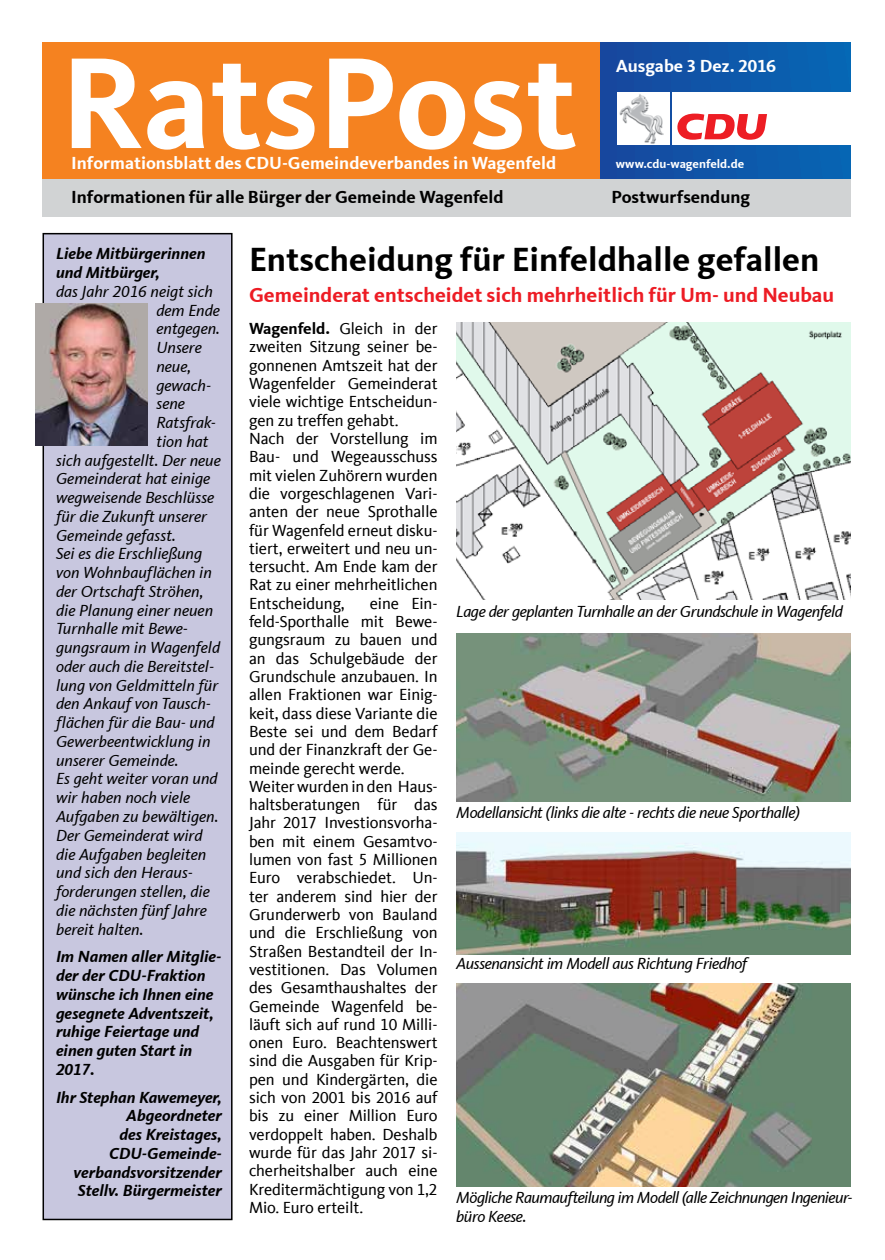
<style>
.page{position:relative;width:885px;height:1260px;background:#fff}
.page>*{position:absolute;margin:0;border:0;box-sizing:border-box;transform-origin:0 0}
.t1{font:700 134.25px "CDU Kievit Tab";color:#fff}
.t2{font:700 34.5px "CDU Kievit Tab";color:#000}
.t3{font:700 21px "CDU Kievit Tab";color:#ed1c24}
.t4{font:700 18px "CDU Kievit Tab";color:#fff}
.t5{font:700 18px "CDU Kievit Tab";color:#000}
.t6{font:16.5px/18.3px "CDU Kievit Tab";letter-spacing:-.005em;color:#000}
.t7{font:italic 16.5px "CDU Kievit Tab";color:#000}
.t8{font:italic 700 16.5px/18.8px "CDU Kievit Tab";color:#000}
.t9{font:italic 16.5px "CDU Kievit Tab";letter-spacing:-.03em;color:#000}
.t10{font:italic 16.5px/18.8px "CDU Kievit Tab";letter-spacing:-.035em;color:#000}
.t11{font:700 12.45px "CDU Kievit Tab";color:#fff}
.s1{font-weight:700}
</style>
<div class="page">
<div style="left:43px;top:179px;width:807px;height:38px;background:#d1d3d4"></div>
<div style="left:43px;top:43px;width:807px;height:136px;background:#f58220"></div>
<div style="left:601px;top:43px;width:249px;height:136px;background:linear-gradient(to right,#19489e,#0667b5)"></div>
<div style="left:617px;top:92px;width:52px;height:53px;background:#fff"></div>
<img style="left:620px;top:94px;width:44px;height:50px">
<div style="left:672px;top:92px;width:179px;height:53px;background:#fff"></div>
<svg style="left:677px;top:114px;width:90px;height:26px"></svg>
<div style="left:43px;top:234px;width:189px;height:985px;background:#c8c7df"></div>
<div style="left:43px;top:233px;width:189px;height:987px;border:2px solid #000"></div>
<img style="left:35px;top:304px;width:113px;height:141px">
<svg style="left:456px;top:634px;width:394px;height:167px"></svg>
<img style="left:456px;top:983px;width:394px;height:203px">
<img style="left:456px;top:832px;width:394px;height:122px">
<img style="left:456px;top:322px;width:394px;height:278px">
<h1 class="t1" style="left:61px;top:24px;width:518px">RatsPost</h1>
<p class="t4" style="left:616px;top:56px;width:162px">Ausgabe 3 Dez. 2016</p>
<p class="t4" style="left:71px;top:153px;width:486px">Informationsblatt des CDU-Gemeindeverbandes in Wagenfeld</p>
<p class="t5" style="left:71px;top:187px;width:434px">Informationen für alle Bürger der Gemeinde Wagenfeld</p>
<p class="t5" style="left:611px;top:187px;width:140px">Postwurfsendung</p>
<p class="t11" style="left:616px;top:157px;width:130px">www.cdu-wagenfeld.de</p>
<p class="t8" style="left:56px;top:244px;width:151px">Liebe Mitbürgerinnen und Mitbürger,</p>
<p class="t7" style="left:56px;top:282px;width:158px">das Jahr 2016 neigt sich</p>
<p class="t7" style="left:156px;top:300px;width:65px">dem Ende</p>
<p class="t7" style="left:156px;top:319px;width:65px">entgegen.</p>
<p class="t7" style="left:156px;top:338px;width:47px">Unsere</p>
<p class="t7" style="left:156px;top:357px;width:36px">neue,</p>
<p class="t7" style="left:156px;top:375px;width:56px">gewach-</p>
<p class="t7" style="left:156px;top:394px;width:30px">sene</p>
<p class="t7" style="left:156px;top:413px;width:61px">Ratsfrak-</p>
<p class="t7" style="left:156px;top:432px;width:54px">tion hat</p>
<p class="t7" style="left:56px;top:450px;width:166px">sich aufgestellt. Der neue</p>
<p class="t7" style="left:56px;top:469px;width:156px">Gemeinderat hat einige</p>
<p class="t7" style="left:56px;top:488px;width:160px">wegweisende Beschlüsse</p>
<p class="t7" style="left:56px;top:506px;width:153px">für die Zukunft unserer</p>
<p class="t7" style="left:56px;top:525px;width:121px">Gemeinde gefasst.</p>
<p class="t7" style="left:56px;top:544px;width:148px">Sei es die Erschließung</p>
<p class="t7" style="left:56px;top:563px;width:157px">von Wohnbauflächen in</p>
<p class="t7" style="left:56px;top:581px;width:149px">der Ortschaft Ströhen,</p>
<p class="t7" style="left:56px;top:600px;width:159px">die Planung einer neuen</p>
<p class="t7" style="left:56px;top:619px;width:133px">Turnhalle mit Bewe-</p>
<p class="t7" style="left:56px;top:638px;width:166px">gungsraum in Wagenfeld</p>
<p class="t7" style="left:56px;top:656px;width:160px">oder auch die Bereitstel-</p>
<p class="t7" style="left:56px;top:675px;width:164px">lung von Geldmitteln für</p>
<p class="t7" style="left:56px;top:694px;width:156px">den Ankauf von Tausch-</p>
<p class="t7" style="left:56px;top:713px;width:160px">flächen für die Bau- und</p>
<p class="t7" style="left:56px;top:731px;width:156px">Gewerbeentwicklung in</p>
<p class="t7" style="left:56px;top:750px;width:124px">unserer Gemeinde.</p>
<p class="t7" style="left:56px;top:769px;width:163px">Es geht weiter voran und</p>
<p class="t7" style="left:56px;top:788px;width:136px">wir haben noch viele</p>
<p class="t7" style="left:56px;top:806px;width:164px">Aufgaben zu bewältigen.</p>
<p class="t7" style="left:56px;top:825px;width:148px">Der Gemeinderat wird</p>
<p class="t7" style="left:56px;top:844px;width:152px">die Aufgaben begleiten</p>
<p class="t7" style="left:56px;top:863px;width:138px">und sich den Heraus-</p>
<p class="t7" style="left:56px;top:881px;width:155px">forderungen stellen, die</p>
<p class="t7" style="left:56px;top:900px;width:152px">die nächsten fünf Jahre</p>
<p class="t7" style="left:56px;top:919px;width:89px">bereit halten.</p>
<p class="t8" style="left:56px;top:947px;width:167px">Im Namen aller Mitglie&shy;der der CDU-Fraktion wünsche ich Ihnen eine gesegnete Adventszeit, ruhige Feiertage und einen guten Start in<br>2017.</p>
<p class="t8" style="left:56px;top:1087px;width:167px;text-align:right">Ihr Stephan Kawemeyer,<br>Abgeordneter<br>des Kreistages,<br>CDU-Gemeinde&shy;verbandsvorsitzender<br>Stellv. Bürgermeister</p>
<h2 class="t2" style="left:249px;top:239px;width:572px">Entscheidung für Einfeldhalle gefallen</h2>
<p class="t3" style="left:249px;top:283px;width:586px">Gemeinderat entscheidet sich mehrheitlich für Um- und Neubau</p>
<p class="t6" style="left:249px;top:319px;width:190px"><span class="s1">Wagenfeld.</span> Gleich in der zweiten Sitzung seiner be&shy;gonnenen Amtszeit hat der<br>Wagenfelder Gemeinderat viele wichtige Entscheidun&shy;gen zu treffen gehabt.<br>Nach der Vorstellung im<br>Bau- und Wegeausschuss mit vielen Zuhörern wurden die vorgeschlagenen Vari&shy;anten der neue Sprothalle für Wagenfeld erneut disku&shy;tiert, erweitert und neu un&shy;tersucht. Am Ende kam der<br>Rat zu einer mehrheitlichen<br>Entscheidung,</p>
<p class="t6" style="left:249px;top:594px;width:190px;text-indent:121px">eine Ein&shy;feld-Sporthalle mit Bewe&shy;gungsraum zu bauen und an das Schulgebäude der<br>Grundschule anzubauen. In allen Fraktionen war Einig&shy;keit, dass diese Variante die<br>Beste sei und dem Bedarf und der Finanzkraft der Ge&shy;meinde gerecht werde.<br>Weiter wurden in den Haus&shy;haltsberatungen für das<br>Jahr 2017 Investionsvorha&shy;ben mit einem Gesamtvo&shy;lumen von fast 5 Millionen<br>Euro verabschiedet. Un&shy;ter anderem sind hier der<br>Grunderwerb von Bauland und die Erschließung von<br>Straßen Bestandteil der In&shy;vestitionen. Das Volumen des Gesamthaushaltes der<br>Gemeinde Wagenfeld be&shy;läuft sich auf rund 10 Milli&shy;onen Euro. Beachtenswert sind die Ausgaben für Krip&shy;pen und Kindergärten, die sich von 2001 bis 2016 auf bis zu einer Million Euro verdoppelt haben. Deshalb wurde für das Jahr 2017 si&shy;cherheitshalber auch eine<br>Kreditermächtigung von 1,2<br>Mio. Euro erteilt.</p>
<p class="t9" style="left:456px;top:601px;width:388px">Lage der geplanten Turnhalle an der Grundschule in Wagenfeld</p>
<p class="t9" style="left:456px;top:802px;width:345px">Modellansicht (links die alte - rechts die neue Sporthalle)</p>
<p class="t9" style="left:456px;top:953px;width:293px">Aussenansicht im Modell aus Richtung Friedhof</p>
<p class="t10" style="left:456px;top:1187px;width:398px">Mögliche Raumaufteilung im Modell (alle Zeichnungen Ingenieur&shy;büro Keese.</p>
</div>
